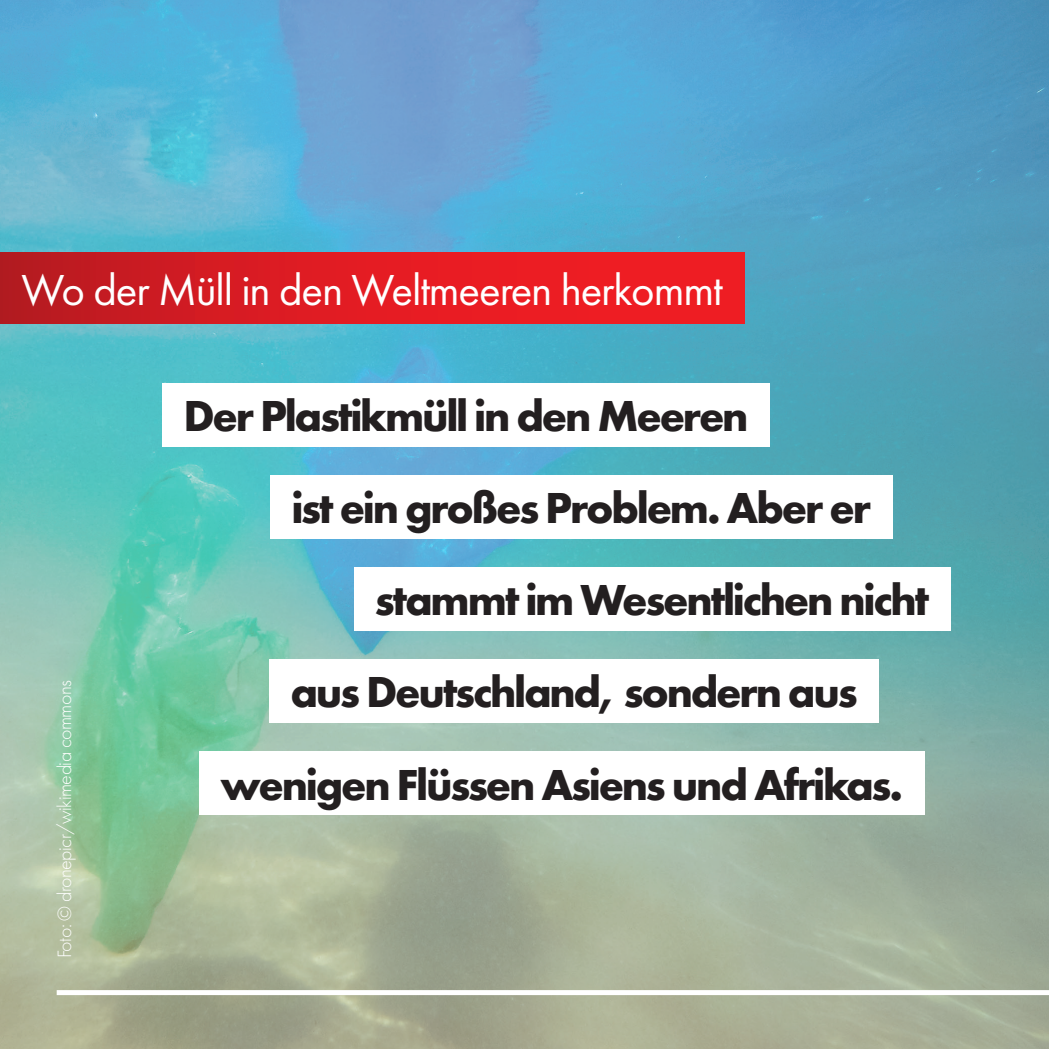
<style>
.page{position:relative;width:1049px;height:1049px;background:#fff}
.page>*{position:absolute;margin:0;border:0;box-sizing:border-box;transform-origin:0 0}
.t1{font:700 45px/92.2px "Futura New";letter-spacing:-.05em;color:#231f20}
.t2{font:45px "Futura New";letter-spacing:-.025em;color:#fff}
.t3{font:300 20px "Futura New";letter-spacing:-.025em;color:#fff}
</style>
<div class="page">
<img style="left:0;top:0;width:1049px;height:1049px">
<div style="left:162px;top:383px;width:608px;height:63px;background:#fff"></div>
<div style="left:354px;top:567px;width:596px;height:64px;background:#fff"></div>
<div style="left:269px;top:659px;width:610px;height:64px;background:#fff"></div>
<div style="left:270px;top:475px;width:622px;height:64px;background:#fff"></div>
<div style="left:199px;top:751px;width:725px;height:64px;background:#fff"></div>
<div style="left:57px;top:990px;width:992px;height:5px;background:#fff"></div>
<div style="left:0;top:253px;width:744px;height:71px;background:linear-gradient(to right,#bf1b22,#fa1d24)"></div>
<p class="t2" style="left:21px;top:263px;width:703px">Wo der Müll in den Weltmeeren herkommt</p>
<p class="t1" style="left:183px;top:369px;width:567px">Der Plastikmüll in den Meeren</p>
<p class="t3" style="left:53px;top:958px;width:280px;rotate:-90deg">Foto: © dronepicr/wikimedia commons</p>
<p class="t1" style="left:291px;top:461px;width:581px">ist ein großes Problem. Aber er</p>
<p class="t1" style="left:290px;top:553px;width:640px;text-indent:84px">stammt im Wesentlichen nicht aus Deutschland, sondern aus</p>
<p class="t1" style="left:220px;top:737px;width:684px">wenigen Flüssen Asiens und Afrikas.</p>
</div>
